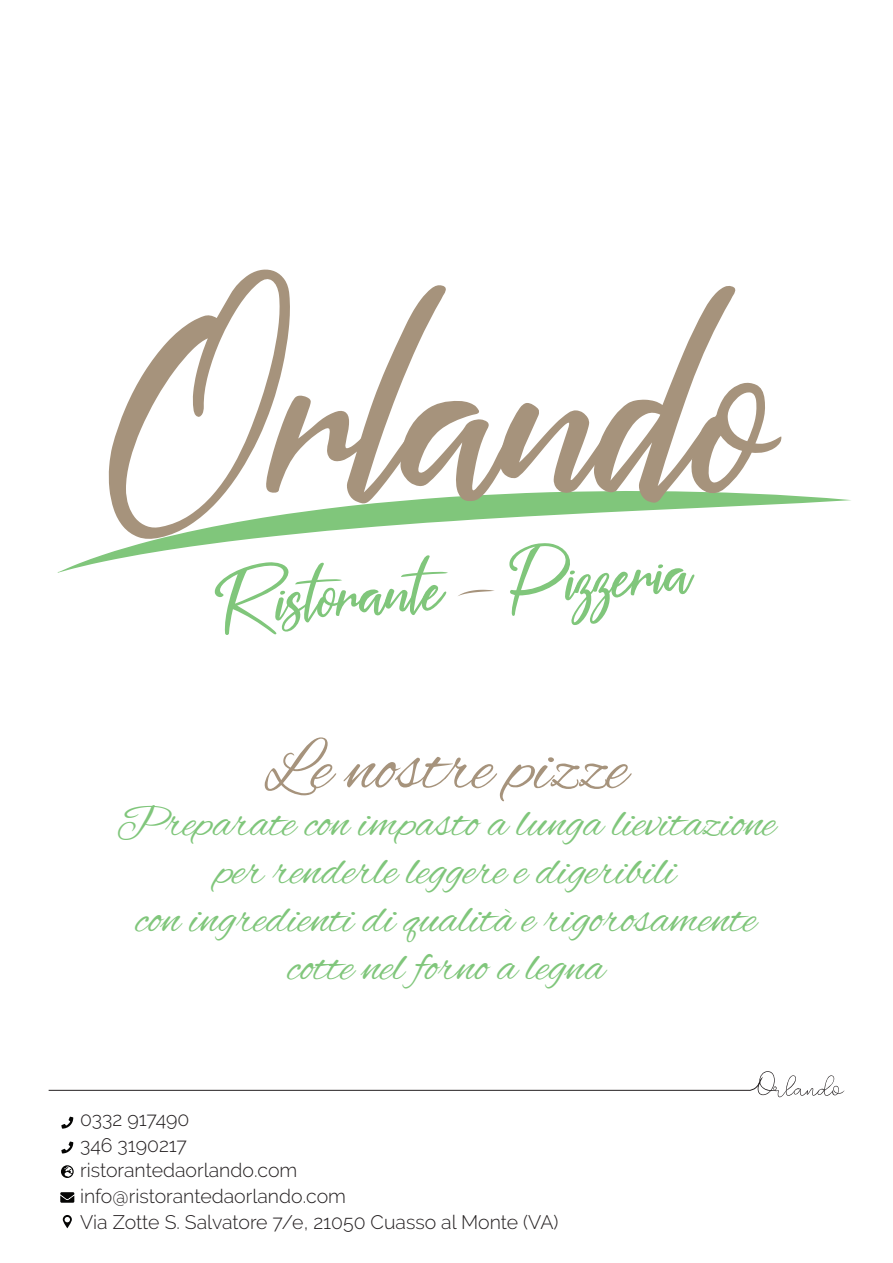
<style>
.page{position:relative;width:893px;height:1263px;background:#fff}
.page>*{position:absolute;margin:0;border:0;box-sizing:border-box;transform-origin:0 0}
.t1{font:73.5px "Alex Brush";color:#a6937c}
.t2{font:46.5px/48px "Alex Brush";color:#80c67b;text-align:center}
.t3{font:300 19.5px/25.5px "Raleway";color:#231f20}
</style>
<div class="page">
<svg style="left:48px;top:1071px;width:796px;height:26px"></svg>
<svg style="left:57px;top:495px;width:794px;height:78px"></svg>
<svg style="left:458px;top:590px;width:36px;height:6px"></svg>
<svg style="left:109px;top:269px;width:181px;height:270px"></svg>
<svg style="left:266px;top:285px;width:516px;height:219px"></svg>
<svg style="left:60px;top:1192px;width:14px;height:11px"></svg>
<svg style="left:61px;top:1141px;width:12px;height:12px"></svg>
<svg style="left:61px;top:1117px;width:12px;height:11px"></svg>
<svg style="left:61px;top:1165px;width:13px;height:13px"></svg>
<svg style="left:63px;top:1215px;width:9px;height:13px"></svg>
<svg style="left:214px;top:555px;width:234px;height:80px"></svg>
<svg style="left:507px;top:543px;width:188px;height:82px"></svg>
<h1 class="t1" style="left:264px;top:727px;width:364px">Le nostre pizze</h1>
<p class="t2" style="left:116px;top:802px;width:661px">Preparate con impasto a lunga lievitazione per renderle leggere e digeribili<br>con ingredienti di qualità e rigorosamente cotte nel forno a legna</p>
<p class="t3" style="left:80px;top:1107px;width:480px">0332 917490<br>346 3190217<br>ristorantedaorlando.com info@ristorantedaorlando.com<br>Via Zotte S. Salvatore 7/e, 21050 Cuasso al Monte (VA)</p>
</div>
